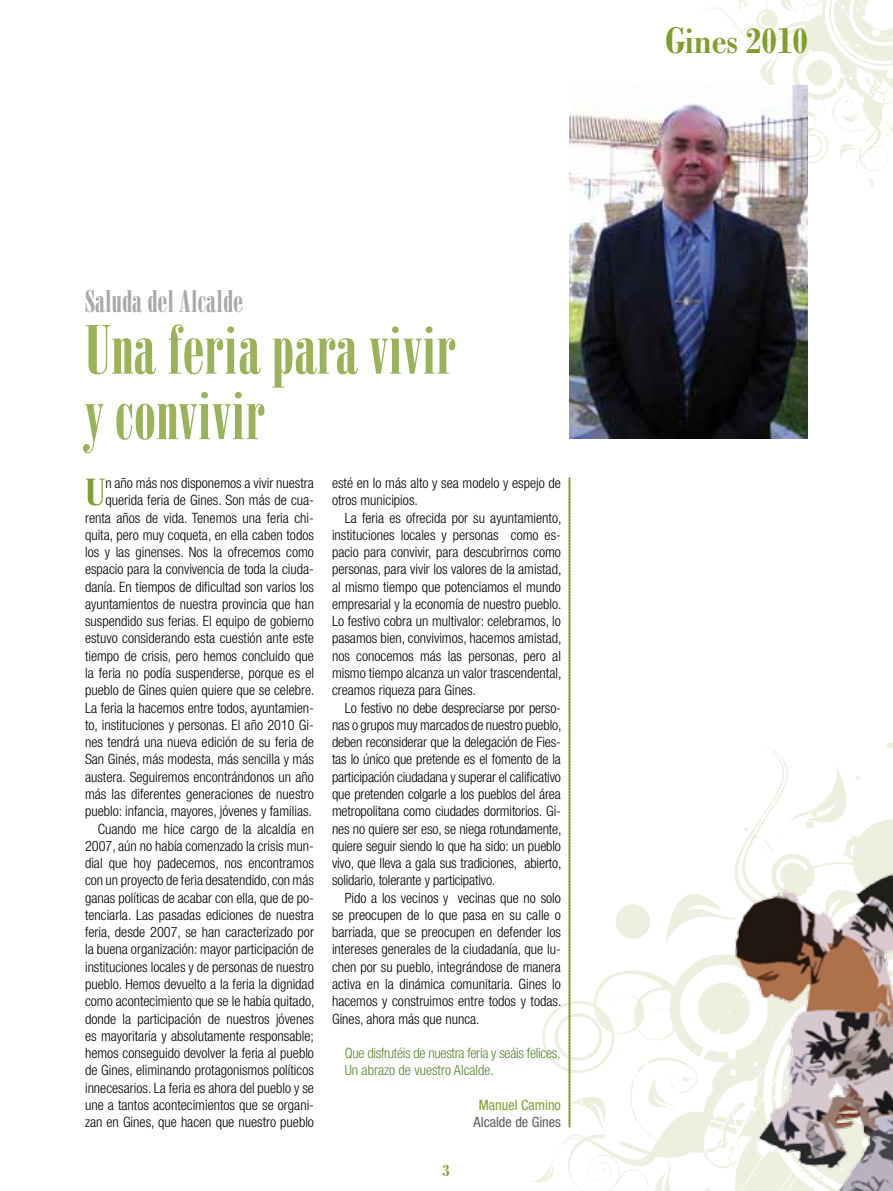
<style>
.page{position:relative;width:893px;height:1191px;background:#fff}
.page>*{position:absolute;margin:0;border:0;box-sizing:border-box;transform-origin:0 0}
.t1{font:67.5px/65.6px "Bodoni LT Poster Compressed";color:#9ab359}
.t2{font:700 condensed 40.65px "Bodoni LT";color:#809e2c}
.t3{font:700 condensed 39.75px "Bodoni LT";color:#809e2c}
.t4{font:30.3px "Bodoni LT Poster Compressed";color:#a7a8aa}
.t5{font:700 condensed 18px "Bodoni LT";color:#809e2c}
.t6{font:300 condensed 14.25px/17.2px "Helvetica Neue LT Std";color:#000;text-align:justify}
.t7{font:300 condensed 14.25px/17.2px "Helvetica Neue LT Std";letter-spacing:-.02em;color:#578530}
.t8{font:condensed 14.25px "Helvetica Neue LT Std";color:#5a5b5d}
.t9{font:condensed 14.25px "Helvetica Neue LT Std";color:#809e2c}
</style>
<div class="page">
<svg style="left:706px;top:0;width:187px;height:189px"></svg>
<svg style="left:533px;top:742px;width:360px;height:449px"></svg>
<img style="left:716px;top:820px;width:177px;height:371px">
<svg style="left:569px;top:478px;width:1px;height:649px"></svg>
<img style="left:570px;top:85px;width:238px;height:354px">
<h3 class="t4" style="left:85px;top:284px;width:160px">Saluda del Alcalde</h3>
<h1 class="t1" style="left:85px;top:317px;width:372px">Una feria para vivir y convivir</h1>
<p class="t6" style="left:85px;top:474px;width:231px;text-align:right">n año más nos disponemos a vivir nuestra querida feria de Gines. Son más de cua&shy;renta años de vida. Tenemos una feria chi&shy;quita, pero muy coqueta, en ella caben todos los y las ginenses. Nos la ofrecemos como espacio para la convivencia de toda la ciuda&shy;danía. En tiempos de dificultad son varios los ayuntamientos de nuestra provincia que han suspendido sus ferias. El equipo de gobierno estuvo considerando esta cuestión ante este tiempo de crisis, pero hemos concluido que la feria no podía suspenderse, porque es el pueblo de Gines quien quiere que se celebre.<br>La feria la hacemos entre todos, ayuntamien&shy;to, instituciones y personas. El año 2010 Gi&shy;nes tendrá una nueva edición de su feria de San Ginés, más modesta, más sencilla y más austera. Seguiremos encontrándonos un año más las diferentes generaciones de nuestro pueblo: infancia, mayores, jóvenes y familias.<br>Cuando me hice cargo de la alcaldía en 2007, aún no había comenzado la crisis mun&shy;dial que hoy padecemos, nos encontramos con un proyecto de feria desatendido, con más ganas políticas de acabar con ella, que de po&shy;tenciarla. Las pasadas ediciones de nuestra feria, desde 2007, se han caracterizado por la buena organización: mayor participación de instituciones locales y de personas de nuestro pueblo. Hemos devuelto a la feria la dignidad como acontecimiento que se le había quitado, donde la participación de nuestros jóvenes es mayoritaria y absolutamente responsable; hemos conseguido devolver la feria al pueblo de Gines, eliminando protagonismos políticos innecesarios. La feria es ahora del pueblo y se une a tantos acontecimientos que se organi&shy;zan en Gines, que hacen que nuestro pueblo</p>
<p class="t6" style="left:332px;top:474px;width:230px">esté en lo más alto y sea modelo y espejo de otros municipios.</p>
<h2 class="t2" style="left:85px;top:469px;width:22px">U</h2>
<p class="t6" style="left:332px;top:509px;width:231px;text-indent:13px">La feria es ofrecida por su ayuntamiento, instituciones locales y personas como es&shy;pacio para convivir, para descubrirnos como personas, para vivir los valores de la amistad, al mismo tiempo que potenciamos el mundo empresarial y la economía de nuestro pueblo.<br>Lo festivo cobra un multivalor: celebramos, lo pasamos bien, convivimos, hacemos amistad, nos conocemos más las personas, pero al mismo tiempo alcanza un valor trascendental, creamos riqueza para Gines.</p>
<p class="t6" style="left:332px;top:699px;width:231px;text-indent:13px">Lo festivo no debe despreciarse por perso&shy;nas o grupos muy marcados de nuestro pueblo, deben reconsiderar que la delegación de Fies&shy;tas lo único que pretende es el fomento de la participación ciudadana y superar el calificativo que pretenden colgarle a los pueblos del área metropolitana como ciudades dormitorios. Gi&shy;nes no quiere ser eso, se niega rotundamente, quiere seguir siendo lo que ha sido: un pueblo vivo, que lleva a gala sus tradiciones, abierto, solidario, tolerante y participativo.</p>
<p class="t6" style="left:332px;top:889px;width:231px;text-indent:13px">Pido a los vecinos y vecinas que no solo se preocupen de lo que pasa en su calle o barriada, que se preocupen en defender los intereses generales de la ciudadanía, que lu&shy;chen por su pueblo, integrándose de manera activa en la dinámica comunitaria. Gines lo hacemos y construimos entre todos y todas.<br>Gines, ahora más que nunca.</p>
<p class="t7" style="left:345px;top:1044px;width:217px">Que disfrutéis de nuestra feria y seáis felices.<br>Un abrazo de vuestro Alcalde.</p>
<p class="t9" style="left:479px;top:1096px;width:84px">Manuel Camino</p>
<p class="t8" style="left:474px;top:1114px;width:89px">Alcalde de Gines</p>
<p class="t5" style="left:443px;top:1160px;width:9px">3</p>
<h3 class="t3" style="left:665px;top:18px;width:144px">Gines 2010</h3>
</div>
